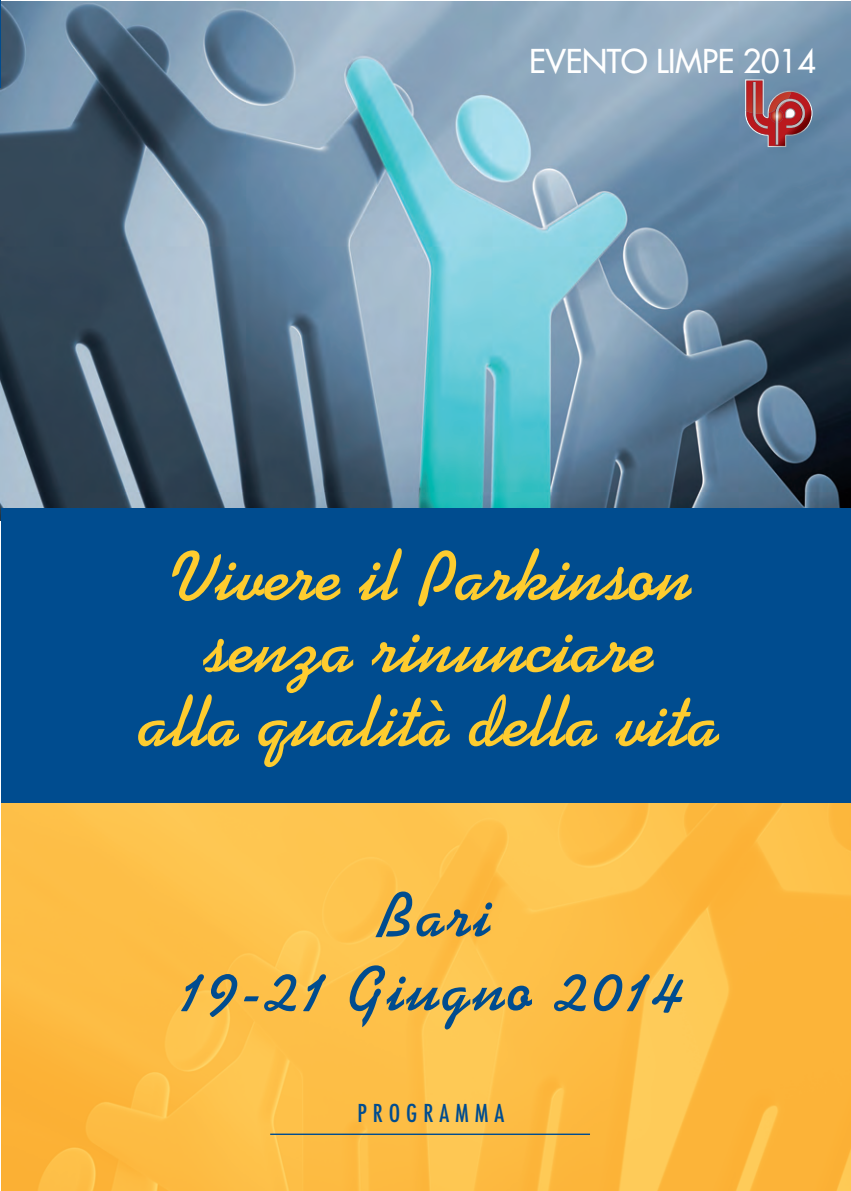
<style>
.page{position:relative;width:851px;height:1191px;background:#fff}
.page>*{position:absolute;margin:0;border:0;box-sizing:border-box;transform-origin:0 0}
.t1{font:700 80px/73px "Swing";letter-spacing:.005em;color:#fecc2f;text-align:center}
.t2{font:700 72px/74px "Swing";letter-spacing:.045em;color:#004c8f;text-align:center}
.t3{font:32px "Futura";letter-spacing:-.01em;color:#fff}
.t4{font:500 condensed 24px "Futura";letter-spacing:.25em;color:#004c8f}
</style>
<div class="page">
<img style="left:1px;top:803px;width:849px;height:388px">
<img style="left:1px;top:1px;width:849px;height:507px">
<div style="left:1px;top:508px;width:849px;height:295px;background:#004c8f"></div>
<hr style="left:0;top:1px;width:1px;height:87px;background:#004c8f">
<hr style="left:270px;top:1133px;width:320px;height:2px;background:#004c8f">
<svg style="left:745px;top:80px;width:67px;height:67px;background:#99606c"></svg>
<img style="left:775px;top:109px;width:3px;height:14px">
<p class="t3" style="left:529px;top:45px;width:288px">EVENTO LIMPE 2014</p>
<p class="t1" style="left:137px;top:537px;width:582px">Vivere il Parkinson senza rinunciare<br>alla qualità della vita</p>
<p class="t2" style="left:179px;top:875px;width:506px">Bari<br>19-21 Giugno 2014</p>
<p class="t4" style="left:357px;top:1100px;width:148px">PROGRAMMA</p>
</div>
